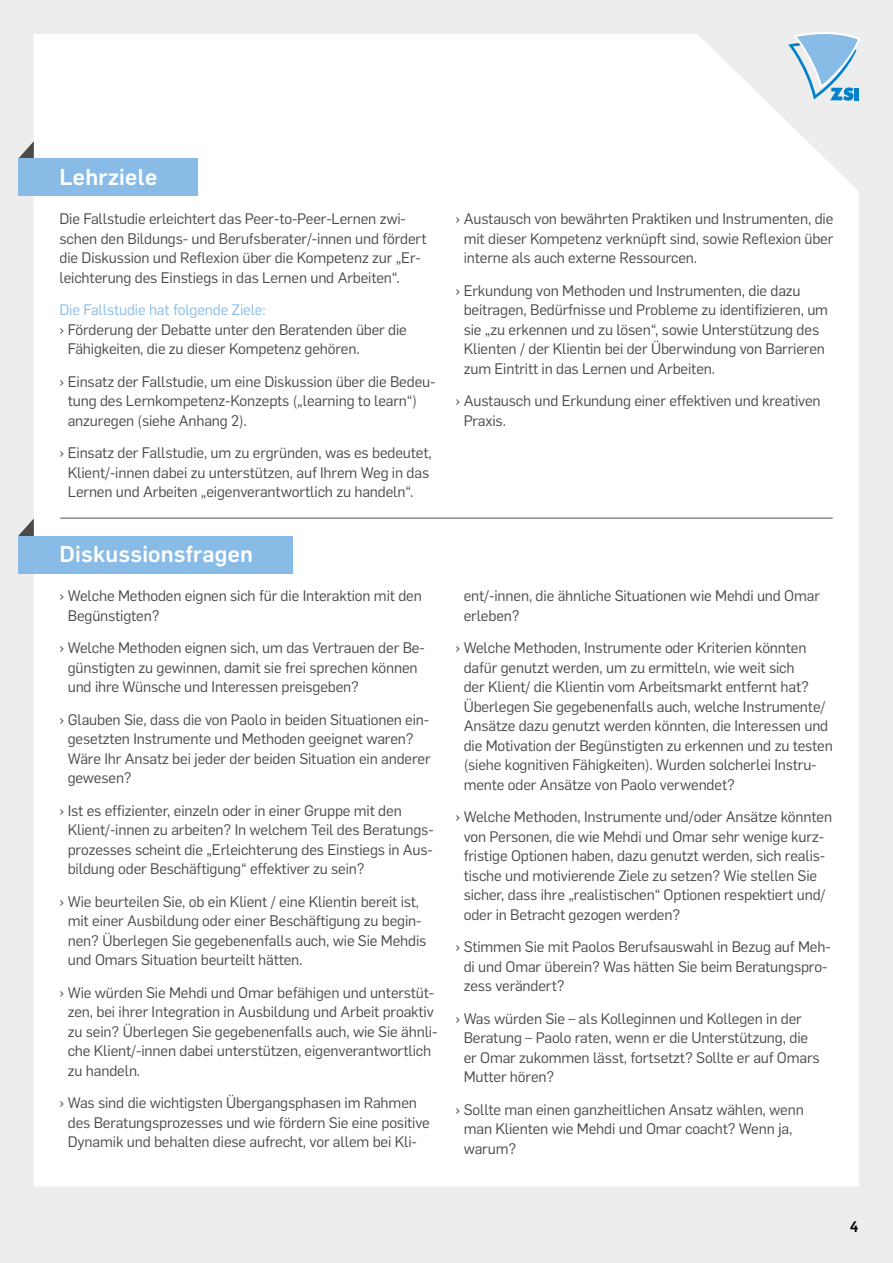
<style>
.page{position:relative;width:893px;height:1263px;background:#ededed}
.page>*{position:absolute;margin:0;border:0;box-sizing:border-box;transform-origin:0 0}
.t1{font:500 22.5px "Flama";letter-spacing:.01em;color:#fff}
.t2{font:15px/19.5px "Flama";letter-spacing:-.01em;color:#4a4a49}
.t3{font:15px "Flama";letter-spacing:-.01em;color:#88bce7}
.t4{font:500 15px "Flama";color:#000}
</style>
<div class="page">
<div style="left:34px;top:34px;width:825px;height:1152px;background:#fff"></div>
<svg style="left:786px;top:32px;width:74px;height:69px"></svg>
<div style="left:854px;top:88px;width:5px;height:12px;background:#0081c9"></div>
<svg style="left:19px;top:141px;width:15px;height:17px"></svg>
<div style="left:18px;top:158px;width:180px;height:38px;background:#88bce7"></div>
<svg style="left:18px;top:518px;width:16px;height:18px"></svg>
<div style="left:18px;top:536px;width:275px;height:37px;background:#88bce7"></div>
<hr style="left:60px;top:518px;width:773px;height:1px;background:#4a4a49">
<h1 class="t1" style="left:60px;top:161px;width:99px">Lehrziele</h1>
<p class="t2" style="left:60px;top:208px;width:369px">Die Fallstudie erleichtert das Peer-to-Peer-Lernen zwi&shy;schen den Bildungs- und Berufsberater/-innen und fördert die Diskussion und Reflexion über die Kompetenz zur „Er&shy;leichterung des Einstiegs in das Lernen und Arbeiten“.</p>
<p class="t3" style="left:60px;top:299px;width:208px">Die Fallstudie hat folgende Ziele:</p>
<p class="t2" style="left:68px;top:319px;width:341px;text-indent:-8px">› Förderung der Debatte unter den Beratenden über die<br>Fähigkeiten, die zu dieser Kompetenz gehören.</p>
<p class="t2" style="left:68px;top:371px;width:369px;text-indent:-8px">› Einsatz der Fallstudie, um eine Diskussion über die Bedeu&shy;tung des Lernkompetenz-Konzepts („learning to learn“) anzuregen (siehe Anhang 2).</p>
<p class="t2" style="left:68px;top:442px;width:366px;text-indent:-8px">› Einsatz der Fallstudie, um zu ergründen, was es bedeutet,<br>Klient/-innen dabei zu unterstützen, auf Ihrem Weg in das<br>Lernen und Arbeiten „eigenverantwortlich zu handeln“.</p>
<h1 class="t1" style="left:60px;top:538px;width:195px">Diskussionsfragen</h1>
<p class="t2" style="left:68px;top:585px;width:356px;text-indent:-8px">› Welche Methoden eignen sich für die Interaktion mit den<br>Begünstigten?</p>
<p class="t2" style="left:68px;top:637px;width:358px;text-indent:-8px">› Welche Methoden eignen sich, um das Vertrauen der Be&shy;günstigten zu gewinnen, damit sie frei sprechen können und ihre Wünsche und Interessen preisgeben?</p>
<p class="t2" style="left:68px;top:709px;width:364px;text-indent:-8px">› Glauben Sie, dass die von Paolo in beiden Situationen ein&shy;gesetzten Instrumente und Methoden geeignet waren?<br>Wäre Ihr Ansatz bei jeder der beiden Situation ein anderer gewesen?</p>
<p class="t2" style="left:68px;top:800px;width:367px;text-indent:-8px">› Ist es effizienter, einzeln oder in einer Gruppe mit den Klient/-innen zu arbeiten? In welchem Teil des Beratungs&shy;prozesses scheint die „Erleichterung des Einstiegs in Aus&shy;bildung oder Beschäftigung“ effektiver zu sein?</p>
<p class="t2" style="left:68px;top:891px;width:360px;text-indent:-8px">› Wie beurteilen Sie, ob ein Klient / eine Klientin bereit ist, mit einer Ausbildung oder einer Beschäftigung zu begin&shy;nen? Überlegen Sie gegebenenfalls auch, wie Sie Mehdis und Omars Situation beurteilt hätten.</p>
<p class="t2" style="left:68px;top:982px;width:371px;text-indent:-8px">› Wie würden Sie Mehdi und Omar befähigen und unterstüt&shy;zen, bei ihrer Integration in Ausbildung und Arbeit proaktiv zu sein? Überlegen Sie gegebenenfalls auch, wie Sie ähnli&shy;che Klient/-innen dabei unterstützen, eigenverantwortlich zu handeln.</p>
<p class="t2" style="left:68px;top:1092px;width:364px;text-indent:-8px">› Was sind die wichtigsten Übergangsphasen im Rahmen des Beratungsprozesses und wie fördern Sie eine positive<br>Dynamik und behalten diese aufrecht, vor allem bei Kli-</p>
<p class="t2" style="left:464px;top:208px;width:371px;text-align:justify;text-indent:-8px">› Austausch von bewährten Praktiken und Instrumenten, die mit dieser Kompetenz verknüpft sind, sowie Reflexion über interne als auch externe Ressourcen.</p>
<p class="t2" style="left:464px;top:280px;width:366px;text-indent:-8px">› Erkundung von Methoden und Instrumenten, die dazu beitragen, Bedürfnisse und Probleme zu identifizieren, um sie „zu erkennen und zu lösen“, sowie Unterstützung des Klienten / der Klientin bei der Überwindung von Barrieren zum Eintritt in das Lernen und Arbeiten.</p>
<p class="t2" style="left:464px;top:390px;width:358px;text-indent:-8px">› Austausch und Erkundung einer effektiven und kreativen<br>Praxis.</p>
<p class="t2" style="left:464px;top:585px;width:358px">ent/-innen, die ähnliche Situationen wie Mehdi und Omar erleben?</p>
<p class="t2" style="left:464px;top:637px;width:371px;text-indent:-8px">› Welche Methoden, Instrumente oder Kriterien könnten dafür genutzt werden, um zu ermitteln, wie weit sich<br>der Klient/ die Klientin vom Arbeitsmarkt entfernt hat?<br>Überlegen Sie gegebenenfalls auch, welche Instrumente/ Ansätze dazu genutzt werden könnten, die Interessen und die Motivation der Begünstigten zu erkennen und zu testen (siehe kognitiven Fähigkeiten). Wurden solcherlei Instru&shy;mente oder Ansätze von Paolo verwendet?</p>
<p class="t2" style="left:464px;top:806px;width:370px;text-indent:-8px">› Welche Methoden, Instrumente und/oder Ansätze könnten von Personen, die wie Mehdi und Omar sehr wenige kurz&shy;fristige Optionen haben, dazu genutzt werden, sich realis&shy;tische und motivierende Ziele zu setzen? Wie stellen Sie sicher, dass ihre „realistischen“ Optionen respektiert und/ oder in Betracht gezogen werden?</p>
<p class="t2" style="left:464px;top:936px;width:368px;text-indent:-8px">› Stimmen Sie mit Paolos Berufsauswahl in Bezug auf Meh&shy;di und Omar überein? Was hätten Sie beim Beratungspro&shy;zess verändert?</p>
<p class="t2" style="left:464px;top:1008px;width:358px;text-indent:-8px">› Was würden Sie – als Kolleginnen und Kollegen in der Beratung – Paolo raten, wenn er die Unterstützung, die er Omar zukommen lässt, fortsetzt? Sollte er auf Omars Mutter hören?</p>
<p class="t2" style="left:464px;top:1099px;width:342px;text-indent:-8px">› Sollte man einen ganzheitlichen Ansatz wählen, wenn man Klienten wie Mehdi und Omar coacht? Wenn ja, warum?</p>
<p class="t4" style="left:850px;top:1216px;width:10px">4</p>
</div>
